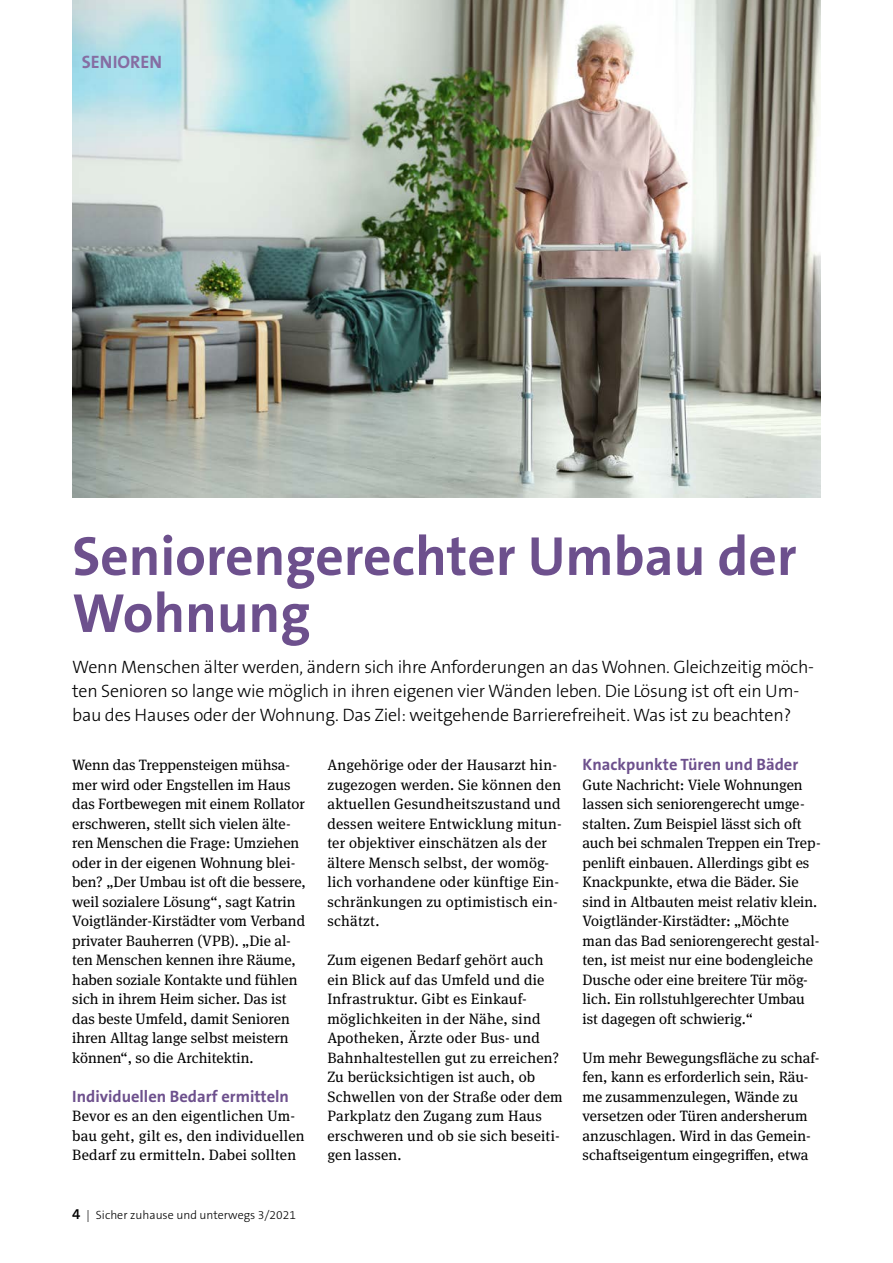
<style>
.page{position:relative;width:893px;height:1263px;background:#fff}
.page>*{position:absolute;margin:0;border:0;box-sizing:border-box;transform-origin:0 0}
.Ü1{font:700 55.5px/57px "The Sans B7";color:#6d508d}
.Vorspanntext{font:300 18px/24px "The Sans B3";letter-spacing:-.015em;color:#000}
.t1{font:700 18px "The Sans B7";color:#866da2}
.Subhead{font:700 16.5px "The Sans B7";color:#6d508d}
.Fließtext{font:15px/19.5px "DGUV Meta Serif";color:#000}
.t2{font:300 12px "The Sans B3";color:#000}
.s1{font-family:"The Sans B6";font-weight:600;font-size:15px}
</style>
<div class="page">
<img style="left:72px;top:0;width:749px;height:497px">
<p class="t1" style="left:82px;top:52px;width:82px">SENIOREN</p>
<h3 class="Ü1" style="left:72px;top:531px;width:726px">Seniorengerechter Umbau der<br>Wohnung</h3>
<p class="Vorspanntext" style="left:72px;top:656px;width:743px">Wenn Menschen älter werden, ändern sich ihre Anforderungen an das Wohnen. Gleichzeitig möch&shy;ten Senioren so lange wie möglich in ihren eigenen vier Wänden leben. Die Lösung ist oft ein Um&shy;bau des Hauses oder der Wohnung. Das Ziel: weitgehende Barrierefreiheit. Was ist zu beachten?</p>
<p class="Fließtext" style="left:72px;top:755px;width:235px">Wenn das Treppensteigen mühsa&shy;mer wird oder Engstellen im Haus das Fortbewegen mit einem Rollator erschweren, stellt sich vielen älte&shy;ren Menschen die Frage: Umziehen oder in der eigenen Wohnung blei&shy;ben? „Der Umbau ist oft die bessere, weil sozialere Lösung“, sagt Katrin Voigtländer-Kirstädter vom Verband privater Bauherren (VPB). „Die al&shy;ten Menschen kennen ihre Räume, haben soziale Kontakte und fühlen sich in ihrem Heim sicher. Das ist das beste Umfeld, damit Senioren ihren Alltag lange selbst meistern können“, so die Architektin.</p>
<h4 class="Subhead" style="left:72px;top:1087px;width:218px">Individuellen Bedarf ermitteln</h4>
<p class="Fließtext" style="left:72px;top:1106px;width:234px">Bevor es an den eigentlichen Um&shy;bau geht, gilt es, den individuellen<br>Bedarf zu ermitteln. Dabei sollten</p>
<h4 class="Subhead" style="left:583px;top:756px;width:217px">Knackpunkte Türen und Bäder</h4>
<p class="Fließtext" style="left:583px;top:775px;width:240px">Gute Nachricht: Viele Wohnungen lassen sich seniorengerecht umge&shy;stalten. Zum Beispiel lässt sich oft auch bei schmalen Treppen ein Trep&shy;penlift einbauen. Allerdings gibt es Knackpunkte, etwa die Bäder. Sie sind in Altbauten meist relativ klein.<br>Voigtländer-Kirstädter: „Möchte man das Bad seniorengerecht gestal&shy;ten, ist meist nur eine bodengleiche Dusche oder eine breitere Tür mög&shy;lich. Ein rollstuhlgerechter Umbau ist dagegen oft schwierig.“</p>
<p class="Fließtext" style="left:583px;top:1048px;width:238px">Um mehr Bewegungsfläche zu schaf&shy;fen, kann es erforderlich sein, Räu&shy;me zusammenzulegen, Wände zu versetzen oder Türen andersherum anzuschlagen. Wird in das Gemein&shy;schaftseigentum eingegriffen, etwa</p>
<p class="Fließtext" style="left:327px;top:755px;width:236px">Angehörige oder der Hausarzt hin&shy;zugezogen werden. Sie können den aktuellen Gesundheitszustand und dessen weitere Entwicklung mitun&shy;ter objektiver einschätzen als der ältere Mensch selbst, der womög&shy;lich vorhandene oder künftige Ein&shy;schränkungen zu optimistisch ein&shy;schätzt.</p>
<p class="Fließtext" style="left:327px;top:950px;width:237px">Zum eigenen Bedarf gehört auch ein Blick auf das Umfeld und die<br>Infrastruktur. Gibt es Einkauf&shy;möglichkeiten in der Nähe, sind<br>Apotheken, Ärzte oder Bus- und<br>Bahnhaltestellen gut zu erreichen?<br>Zu berücksichtigen ist auch, ob<br>Schwellen von der Straße oder dem<br>Parkplatz den Zugang zum Haus erschweren und ob sie sich beseiti&shy;gen lassen.</p>
<p class="t2" style="left:72px;top:1208px;width:225px"><span class="s1">4</span> | Sicher zuhause und unterwegs 3/2021</p>
</div>
